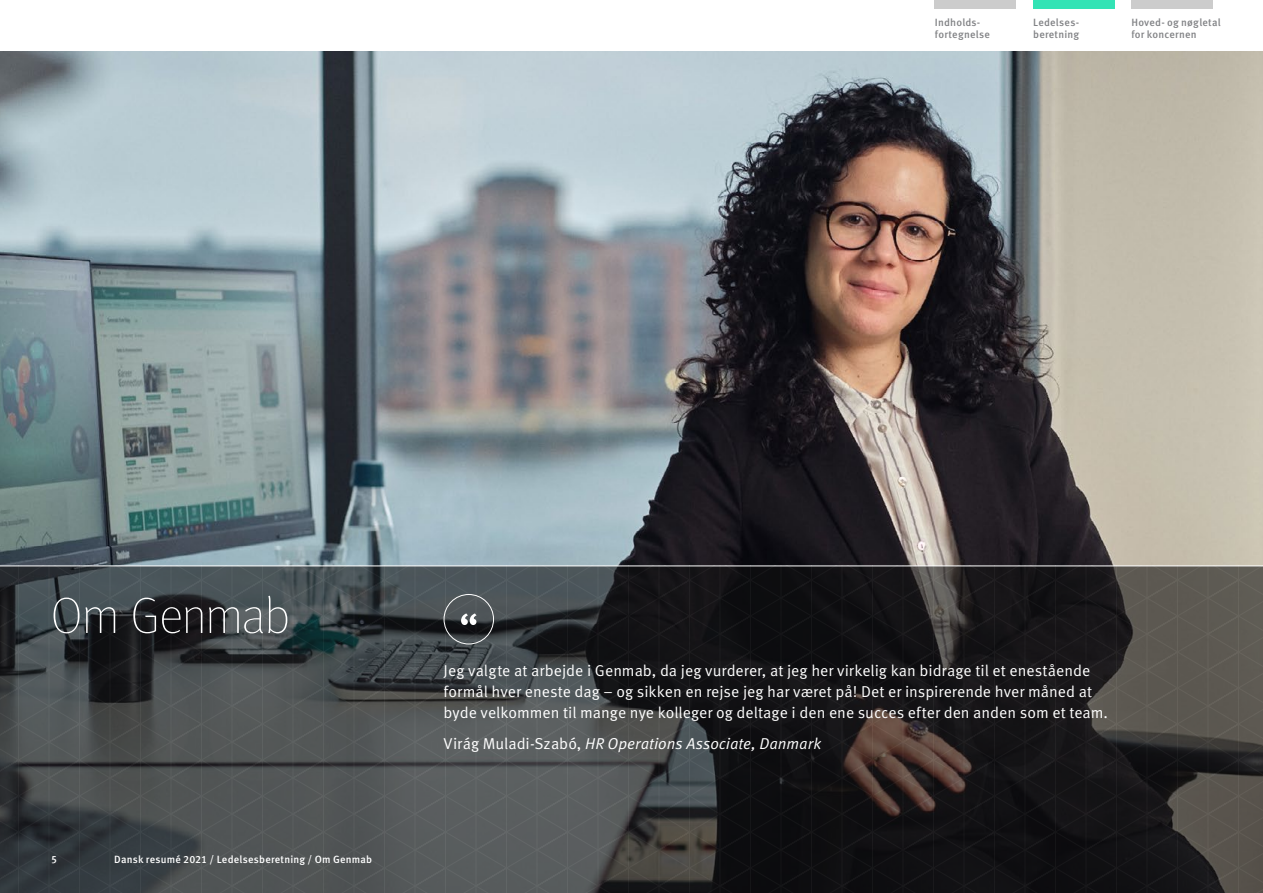
<style>
.page{position:relative;width:1263px;height:893px;background:#fff}
.page>*{position:absolute;margin:0;border:0;box-sizing:border-box;transform-origin:0 0}
.TITLE_2{font:100 51px "Meta Pro";letter-spacing:-.02em;color:#fff}
.t1{font:15.75px/21px "Meta Pro Norm";color:#fff}
.t2{font:italic 15.75px "Meta Pro";color:#fff}
.t3{font:500 10.5px/12px "Meta Pro";letter-spacing:.02em;color:#818285}
.t4{font:500 10.5px "Meta Pro";letter-spacing:.02em;color:#fff}
.s1{font-family:"Meta Pro Norm";font-style:normal}
</style>
<div class="page">
<img style="left:0;top:51px;width:1263px;height:515px">
<svg style="left:0;top:567px;width:1263px;height:326px;background:#363739"></svg>
<div style="left:1131px;top:0;width:81px;height:9px;background:#ccc"></div>
<div style="left:935px;top:0;width:81px;height:9px;background:#ccc"></div>
<div style="left:1033px;top:0;width:81px;height:9px;background:#33e3b5"></div>
<svg style="left:461px;top:613px;width:15px;height:12px"></svg>
<div style="left:444px;top:594px;width:50px;height:50px;border:1px solid #fff;border-radius:50%"></div>
<p class="t3" style="left:935px;top:16px;width:57px">Indholds&shy;fortegnelse</p>
<p class="t3" style="left:1033px;top:16px;width:48px">Ledelses&shy;beretning</p>
<p class="t3" style="left:1131px;top:16px;width:91px">Hoved- og nøgletal for koncernen</p>
<p class="TITLE_2" style="left:51px;top:580px;width:241px">Om Genmab</p>
<p class="t4" style="left:51px;top:851px;width:7px">5</p>
<p class="t4" style="left:114px;top:851px;width:259px">Dansk resumé 2021 / Ledelsesberetning / Om Genmab</p>
<p class="t1" style="left:444px;top:659px;width:666px">Jeg valgte at arbejde i Genmab, da jeg vurderer, at jeg her virkelig kan bidrage til et enestående formål hver eneste dag – og sikken en rejse jeg har været på! Det er inspirerende hver måned at byde velkommen til mange nye kolleger og deltage i den ene succes efter den anden som et team.</p>
<p class="t2" style="left:444px;top:732px;width:379px"><span class="s1">Virág Muladi-Szabó,</span> HR Operations Associate, Danmark</p>
</div>
